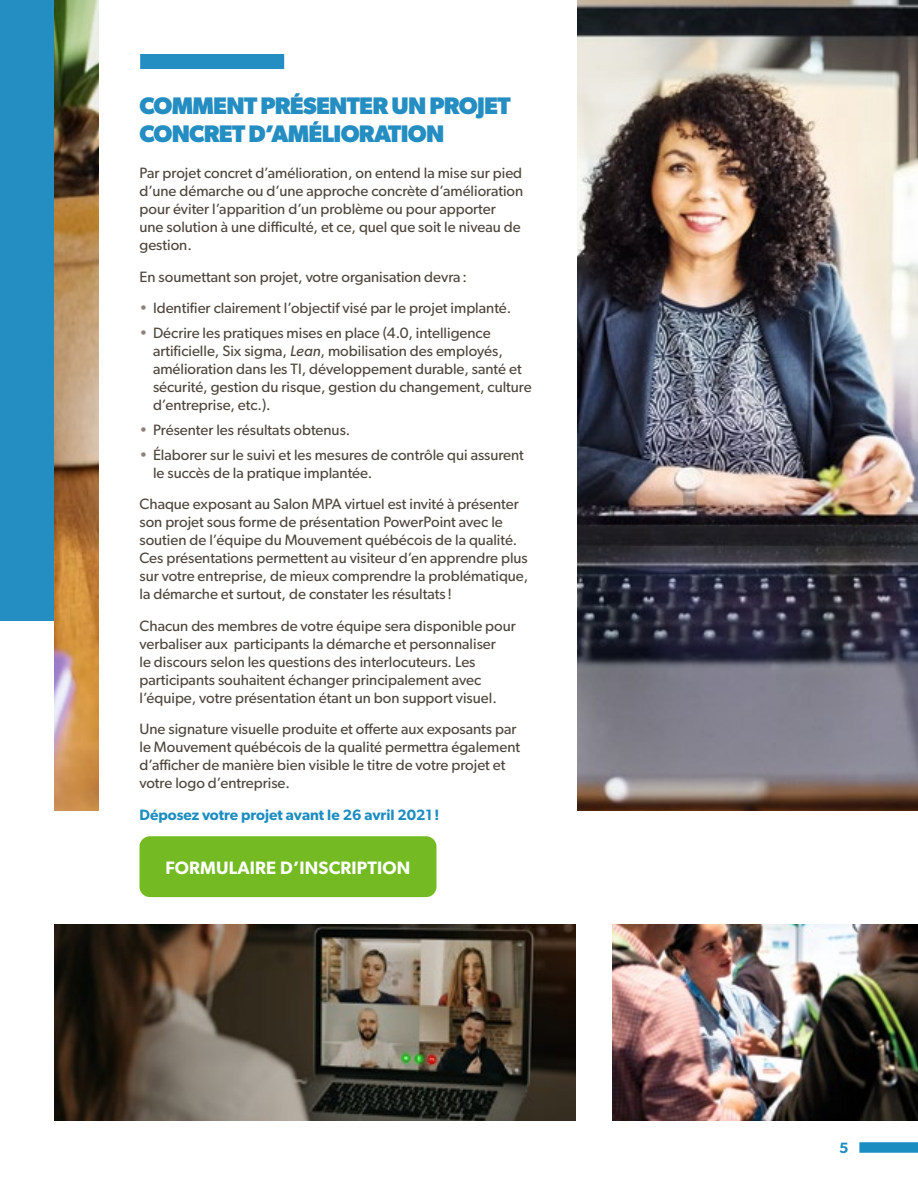
<style>
.page{position:relative;width:918px;height:1188px;background:#fff}
.page>*{position:absolute;margin:0;border:0;box-sizing:border-box;transform-origin:0 0}
.Titre_1{font:700 24px/28.8px "Gibson";letter-spacing:-.03em;color:#248dc1}
.t1{font:600 18px "Gibson";letter-spacing:.01em;color:#fff}
.t2{font:15px/18px "Gibson";color:#4d453b}
.t3{font:600 15px "Gibson";color:#1c8dc1}
.s1{color:#8a837b}
.s2{font-style:italic}
</style>
<div class="page">
<div style="left:0;top:0;width:918px;height:620px;background:#248dc1"></div>
<div style="left:859px;top:1142px;width:59px;height:11px;background:#1c8dc1"></div>
<img style="left:54px;top:0;width:864px;height:811px">
<div style="left:99px;top:0;width:477px;height:924px;background:#fff"></div>
<div style="left:139px;top:836px;width:297px;height:61px;background:#74bb23;border-radius:10px"></div>
<div style="left:140px;top:54px;width:144px;height:15px;background:#248dc1"></div>
<img style="left:54px;top:924px;width:522px;height:196px">
<img style="left:613px;top:924px;width:305px;height:196px">
<p class="Titre_1" style="left:140px;top:90px;width:373px">COMMENT PRÉSENTER UN PROJET<br>CONCRET D’AMÉLIORATION</p>
<p class="t2" style="left:140px;top:164px;width:385px">Par projet concret d’amélioration, on entend la mise sur pied d’une démarche ou d’une approche concrète d’amélioration pour éviter l’apparition d’un problème ou pour apporter une solution à une difficulté, et ce, quel que soit le niveau de gestion.</p>
<p class="t2" style="left:140px;top:268px;width:329px">En soumettant son projet, votre organisation devra :</p>
<p class="t2" style="left:140px;top:299px;width:373px"><span class="s1">•</span> Identifier clairement l’objectif visé par le projet implanté.</p>
<p class="t2" style="left:153px;top:324px;width:380px;text-indent:-14px"><span class="s1">•</span> Décrire les pratiques mises en place (4.0, intelligence artificielle, Six sigma, <span class="s2">Lean</span>, mobilisation des employés, amélioration dans les TI, développement durable, santé et sécurité, gestion du risque, gestion du changement, culture d’entreprise, etc.).</p>
<p class="t2" style="left:140px;top:421px;width:212px"><span class="s1">•</span> Présenter les résultats obtenus.</p>
<p class="t2" style="left:153px;top:445px;width:372px;text-indent:-14px"><span class="s1">•</span> Élaborer sur le suivi et les mesures de contrôle qui assurent le succès de la pratique implantée.</p>
<p class="t2" style="left:140px;top:495px;width:390px">Chaque exposant au Salon MPA virtuel est invité à présenter son projet sous forme de présentation PowerPoint avec le soutien de l’équipe du Mouvement québécois de la qualité.<br>Ces présentations permettent au visiteur d’en apprendre plus sur votre entreprise, de mieux comprendre la problématique, la démarche et surtout, de constater les résultats !</p>
<p class="t2" style="left:140px;top:616px;width:378px">Chacun des membres de votre équipe sera disponible pour verbaliser aux participants la démarche et personnaliser<br>le discours selon les questions des interlocuteurs. Les participants souhaitent échanger principalement avec l’équipe, votre présentation étant un bon support visuel.</p>
<p class="t2" style="left:140px;top:720px;width:382px">Une signature visuelle produite et offerte aux exposants par le Mouvement québécois de la qualité permettra également d’afficher de manière bien visible le titre de votre projet et votre logo d’entreprise.</p>
<p class="t3" style="left:140px;top:806px;width:301px">Déposez votre projet avant le 26 avril 2021 !</p>
<p class="t1" style="left:166px;top:857px;width:246px">FORMULAIRE D’INSCRIPTION</p>
<p class="t3" style="left:839px;top:1139px;width:11px">5</p>
</div>
